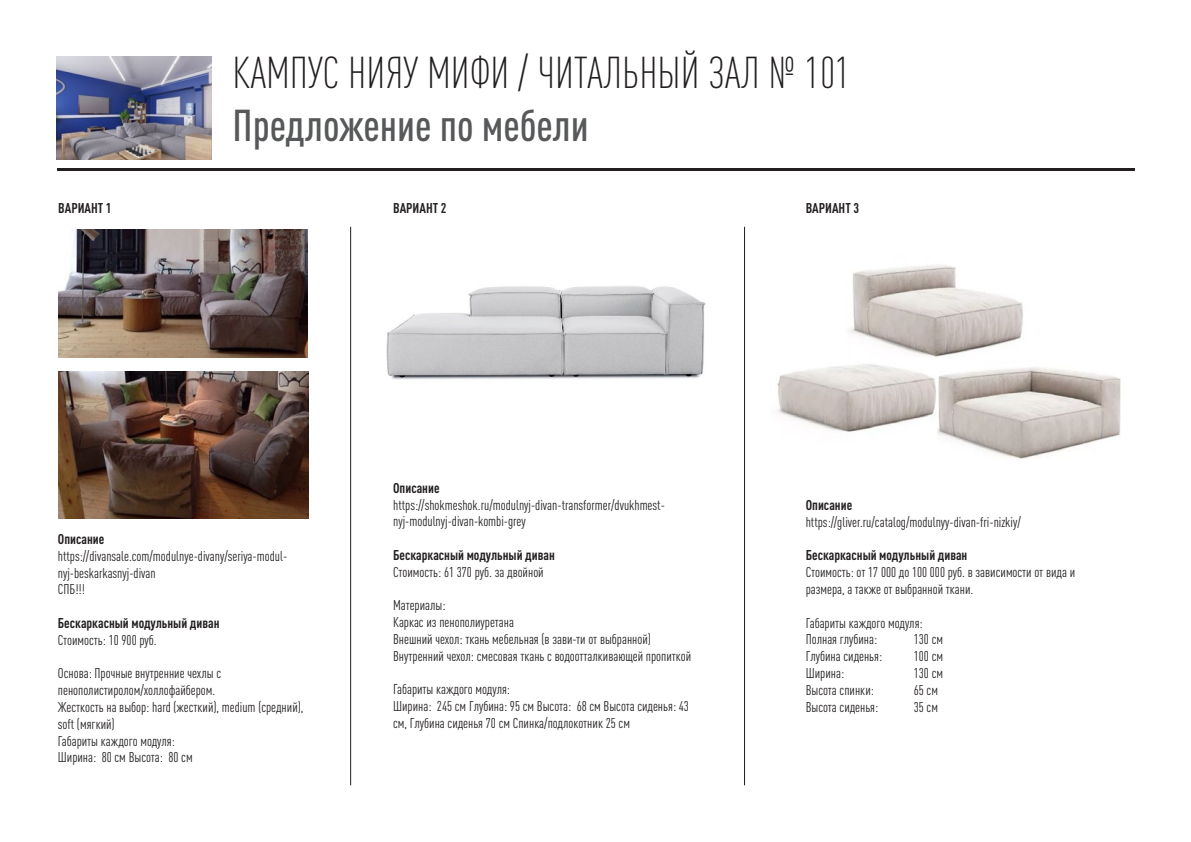
<style>
.page{position:relative;width:1191px;height:842px;background:#fff}
.page>*{position:absolute;margin:0;border:0;box-sizing:border-box;transform-origin:0 0}
.t1{font:300 condensed 44px "DIN Pro";color:#231f20}
.t2{font:500 condensed 44px "DIN Pro";color:#57585a}
.t3{font:condensed 14px/16.8px "DIN Pro";color:#231f20}
.t4{font:700 condensed 14px "DIN Pro";color:#231f20}
</style>
<div class="page">
<hr style="left:57px;top:168px;width:1077px;height:3px;background:#231f20">
<img style="left:58px;top:230px;width:250px;height:127px">
<img style="left:58px;top:371px;width:250px;height:148px">
<img style="left:386px;top:286px;width:320px;height:94px">
<img style="left:849px;top:265px;width:174px;height:92px">
<img style="left:936px;top:367px;width:185px;height:92px">
<img style="left:777px;top:364px;width:159px;height:69px">
<hr style="left:350px;top:227px;width:1px;height:558px;background:#231f20">
<hr style="left:744px;top:227px;width:1px;height:558px;background:#231f20">
<img style="left:57px;top:57px;width:154px;height:102px">
<h1 class="t1" style="left:232px;top:41px;width:619px">КАМПУС НИЯУ МИФИ / ЧИТАЛЬНЫЙ ЗАЛ № 101</h1>
<h1 class="t2" style="left:232px;top:93px;width:358px">Предложение по мебели</h1>
<p class="t4" style="left:58px;top:198px;width:55px">ВАРИАНТ 1</p>
<p class="t4" style="left:393px;top:198px;width:55px">ВАРИАНТ 2</p>
<p class="t4" style="left:805px;top:198px;width:55px">ВАРИАНТ 3</p>
<p class="t4" style="left:58px;top:528px;width:48px">Описание</p>
<p class="t3" style="left:58px;top:546px;width:231px">https://divansale.com/modulnye-divany/seriya-modul&shy;nyj-beskarkasnyj-divan<br>СПБ!!!</p>
<p class="t4" style="left:58px;top:612px;width:163px">Бескаркасный модульный диван</p>
<p class="t3" style="left:58px;top:630px;width:100px">Стоимость: 10 900 руб.</p>
<p class="t3" style="left:58px;top:664px;width:247px">Основа: Прочные внутренние чехлы с пенополистиролом/холлофайбером.<br>Жесткость на выбор: hard (жесткий), medium (средний), soft (мягкий)<br>Габариты каждого модуля:<br>Ширина: 80 см Высота: 80 см</p>
<p class="t4" style="left:393px;top:477px;width:48px">Описание</p>
<p class="t3" style="left:393px;top:495px;width:273px">https://shokmeshok.ru/modulnyj-divan-transformer/dvukhmest&shy;nyj-modulnyj-divan-kombi-grey</p>
<p class="t4" style="left:393px;top:544px;width:163px">Бескаркасный модульный диван</p>
<p class="t3" style="left:393px;top:562px;width:152px">Стоимость: 61 370 руб. за двойной</p>
<p class="t3" style="left:393px;top:596px;width:299px">Материалы:<br>Каркас из пенополиуретана<br>Внешний чехол: ткань мебельная (в зави-ти от выбранной)<br>Внутренний чехол: смесовая ткань с водоотталкивающей пропиткой</p>
<p class="t3" style="left:393px;top:680px;width:297px">Габариты каждого модуля:<br>Ширина: 245 см Глубина: 95 см Высота: 68 см Высота сиденья: 43 см, Глубина сиденья 70 см Спинка/подлокотник 25 см</p>
<p class="t4" style="left:805px;top:494px;width:48px">Описание</p>
<p class="t3" style="left:805px;top:512px;width:216px">https://gliver.ru/catalog/modulnyy-divan-fri-nizkiy/</p>
<p class="t4" style="left:805px;top:545px;width:163px">Бескаркасный модульный диван</p>
<p class="t3" style="left:805px;top:563px;width:271px">Стоимость: от 17 000 до 100 000 руб. в зависимости от вида и размера, а также от выбранной ткани.</p>
<p class="t3" style="left:805px;top:613px;width:118px">Габариты каждого модуля:<br>Полная глубина:</p>
<p class="t3" style="left:913px;top:630px;width:31px">130 см</p>
<p class="t3" style="left:805px;top:647px;width:78px">Глубина сиденья:</p>
<p class="t3" style="left:913px;top:647px;width:31px">100 см</p>
<p class="t3" style="left:805px;top:664px;width:40px">Ширина:</p>
<p class="t3" style="left:913px;top:664px;width:31px">130 см</p>
<p class="t3" style="left:805px;top:680px;width:70px">Высота спинки:</p>
<p class="t3" style="left:913px;top:680px;width:26px">65 см</p>
<p class="t3" style="left:805px;top:697px;width:74px">Высота сиденья:</p>
<p class="t3" style="left:913px;top:697px;width:26px">35 см</p>
</div>
